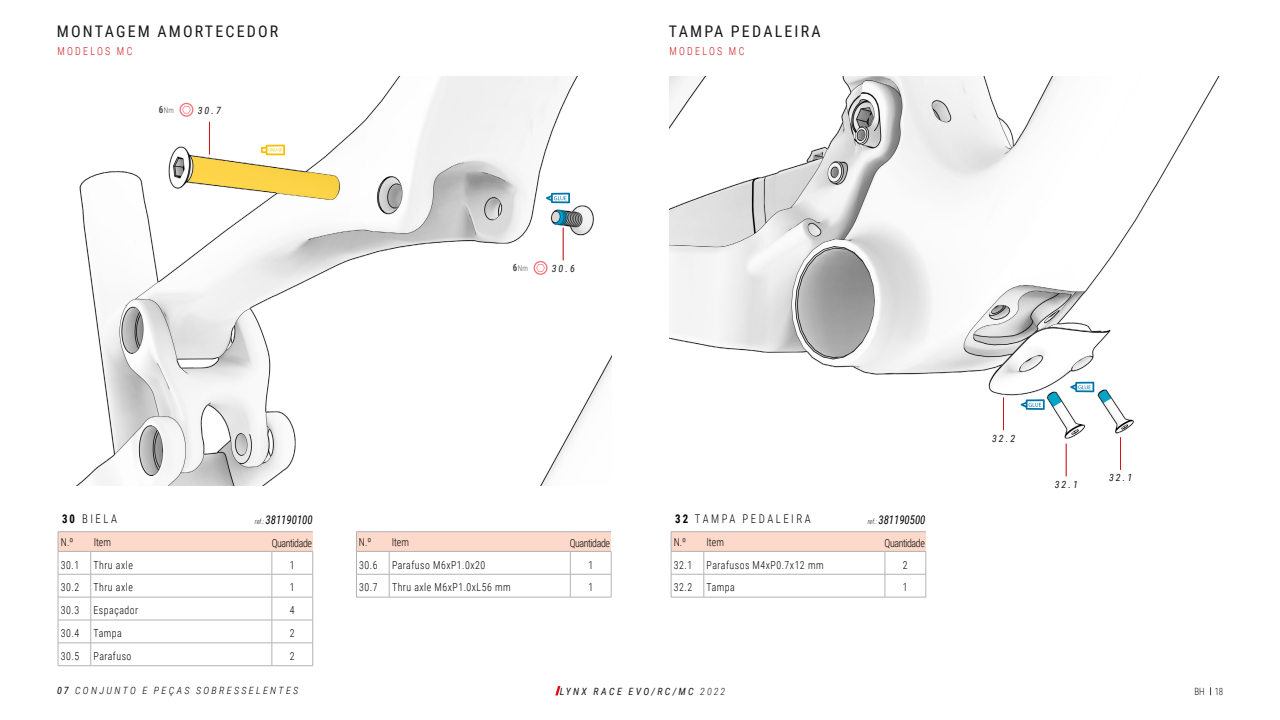
<style>
.page{position:relative;width:1280px;height:720px;background:#fff}
.page>*{position:absolute;margin:0;border:0;box-sizing:border-box;transform-origin:0 0}
.t1{font:16px "Roboto Condensed";letter-spacing:.135em;color:#1a1a1a}
.t2{font:italic 12px "Roboto Condensed";color:#000;scale:.9 1}
.t3{font:300 12px "Roboto Condensed";letter-spacing:.235em;color:#000;scale:.9 1}
.t4{font:300 11px "Roboto Condensed";letter-spacing:.05em;color:#000;scale:.9 1}
.t5{font:300 11px "Roboto Condensed";letter-spacing:-.04em;color:#000;scale:.9 1}
.t6{font:300 11px "Roboto Condensed";letter-spacing:.235em;color:#cd1719;scale:.9 1}
.t7{font:italic 10px "Roboto Condensed";letter-spacing:.235em;color:#1a1a1a}
.t8{font:italic 300 10px "Roboto Condensed";letter-spacing:.235em;color:#000}
.t9{font:300 10px "Roboto Condensed";color:#1a1a1a;scale:.9 1}
.t10{font:300 8px "Roboto Condensed";color:#4d4d4d;scale:.9 1}
.s1{font-weight:700;font-size:10px}
.s2{font-weight:700}
.s3{font-weight:300;font-size:7px}
.s4{font-weight:400}
.s5{font-weight:300}
</style>
<div class="page">
<svg style="left:555px;top:686px;width:5px;height:9px"></svg>
<img style="left:76px;top:77px;width:536px;height:409px">
<img style="left:669px;top:77px;width:550px;height:400px">
<hr style="left:209px;top:122px;width:1px;height:33px;background:#d61017">
<hr style="left:563px;top:228px;width:1px;height:32px;background:#d61017">
<hr style="left:1003px;top:397px;width:1px;height:33px;background:#d61017">
<hr style="left:1066px;top:444px;width:1px;height:32px;background:#d61017">
<hr style="left:1120px;top:437px;width:1px;height:33px;background:#d61017">
<svg style="left:546px;top:193px;width:24px;height:10px"></svg>
<svg style="left:1021px;top:399px;width:24px;height:11px"></svg>
<svg style="left:1070px;top:382px;width:24px;height:10px"></svg>
<svg style="left:261px;top:145px;width:24px;height:10px"></svg>
<div style="left:58px;top:532px;width:255px;height:19px;background:#fcd9ca"></div>
<hr style="left:58px;top:574px;width:33px;height:1px;background:#b3b3b3">
<hr style="left:91px;top:574px;width:181px;height:1px;background:#b3b3b3">
<hr style="left:272px;top:574px;width:41px;height:1px;background:#b3b3b3">
<hr style="left:58px;top:597px;width:33px;height:1px;background:#b3b3b3">
<hr style="left:91px;top:597px;width:181px;height:1px;background:#b3b3b3">
<hr style="left:272px;top:597px;width:41px;height:1px;background:#b3b3b3">
<hr style="left:58px;top:620px;width:33px;height:1px;background:#b3b3b3">
<hr style="left:91px;top:620px;width:181px;height:1px;background:#b3b3b3">
<hr style="left:272px;top:620px;width:41px;height:1px;background:#b3b3b3">
<hr style="left:58px;top:643px;width:33px;height:1px;background:#b3b3b3">
<hr style="left:91px;top:643px;width:181px;height:1px;background:#b3b3b3">
<svg style="left:91px;top:552px;width:1px;height:114px"></svg>
<hr style="left:272px;top:643px;width:41px;height:1px;background:#b3b3b3">
<svg style="left:272px;top:552px;width:1px;height:114px"></svg>
<hr style="left:58px;top:666px;width:33px;height:1px;background:#b3b3b3">
<hr style="left:91px;top:666px;width:181px;height:1px;background:#b3b3b3">
<hr style="left:272px;top:666px;width:41px;height:1px;background:#b3b3b3">
<hr style="left:58px;top:531px;width:33px;height:1px;background:#b3b3b3">
<svg style="left:58px;top:532px;width:1px;height:134px"></svg>
<hr style="left:91px;top:531px;width:181px;height:1px;background:#b3b3b3">
<hr style="left:272px;top:531px;width:41px;height:1px;background:#b3b3b3">
<hr style="left:58px;top:551px;width:33px;height:1px;background:#b3b3b3">
<hr style="left:91px;top:551px;width:181px;height:1px;background:#b3b3b3">
<hr style="left:272px;top:551px;width:41px;height:1px;background:#b3b3b3">
<svg style="left:313px;top:552px;width:1px;height:114px"></svg>
<div style="left:671px;top:532px;width:255px;height:19px;background:#fcd9ca"></div>
<hr style="left:671px;top:574px;width:33px;height:1px;background:#b3b3b3">
<hr style="left:704px;top:574px;width:181px;height:1px;background:#b3b3b3">
<svg style="left:704px;top:552px;width:1px;height:45px"></svg>
<hr style="left:885px;top:574px;width:41px;height:1px;background:#b3b3b3">
<svg style="left:885px;top:552px;width:1px;height:45px"></svg>
<hr style="left:671px;top:597px;width:33px;height:1px;background:#b3b3b3">
<hr style="left:704px;top:597px;width:181px;height:1px;background:#b3b3b3">
<hr style="left:885px;top:597px;width:41px;height:1px;background:#b3b3b3">
<hr style="left:671px;top:531px;width:33px;height:1px;background:#b3b3b3">
<svg style="left:671px;top:532px;width:1px;height:65px"></svg>
<hr style="left:704px;top:531px;width:181px;height:1px;background:#b3b3b3">
<hr style="left:885px;top:531px;width:41px;height:1px;background:#b3b3b3">
<hr style="left:671px;top:551px;width:33px;height:1px;background:#b3b3b3">
<hr style="left:704px;top:551px;width:181px;height:1px;background:#b3b3b3">
<hr style="left:885px;top:551px;width:41px;height:1px;background:#b3b3b3">
<svg style="left:926px;top:552px;width:1px;height:45px"></svg>
<div style="left:356px;top:532px;width:255px;height:19px;background:#fcd9ca"></div>
<hr style="left:356px;top:551px;width:33px;height:1px;background:#b3b3b3">
<hr style="left:389px;top:551px;width:181px;height:1px;background:#b3b3b3">
<hr style="left:570px;top:551px;width:41px;height:1px;background:#b3b3b3">
<hr style="left:356px;top:574px;width:33px;height:1px;background:#b3b3b3">
<hr style="left:389px;top:574px;width:181px;height:1px;background:#b3b3b3">
<svg style="left:389px;top:552px;width:1px;height:45px"></svg>
<hr style="left:570px;top:574px;width:41px;height:1px;background:#b3b3b3">
<svg style="left:570px;top:552px;width:1px;height:45px"></svg>
<hr style="left:356px;top:597px;width:33px;height:1px;background:#b3b3b3">
<hr style="left:389px;top:597px;width:181px;height:1px;background:#b3b3b3">
<hr style="left:570px;top:597px;width:41px;height:1px;background:#b3b3b3">
<hr style="left:356px;top:531px;width:33px;height:1px;background:#b3b3b3">
<svg style="left:356px;top:532px;width:1px;height:65px"></svg>
<hr style="left:389px;top:531px;width:181px;height:1px;background:#b3b3b3">
<hr style="left:570px;top:531px;width:41px;height:1px;background:#b3b3b3">
<svg style="left:611px;top:552px;width:1px;height:45px"></svg>
<svg style="left:179px;top:103px;width:14px;height:14px"></svg>
<svg style="left:534px;top:261px;width:14px;height:14px"></svg>
<h1 class="t1" style="left:57px;top:20px;width:223px">MONTAGEM AMORTECEDOR</h1>
<h1 class="t1" style="left:669px;top:20px;width:153px">TAMPA PEDALEIRA</h1>
<p class="t6" style="left:57px;top:43px;width:85px">MODELOS MC</p>
<p class="t6" style="left:669px;top:43px;width:85px">MODELOS MC</p>
<p class="t10" style="left:159px;top:105px;width:18px"><span class="s1">6</span>Nm</p>
<p class="t7" style="left:198px;top:103px;width:25px">30.7</p>
<p class="t10" style="left:513px;top:263px;width:18px"><span class="s1">6</span>Nm</p>
<p class="t7" style="left:552px;top:261px;width:25px">30.6</p>
<p class="t3" style="left:62px;top:510px;width:63px"><span class="s2">30</span> BIELA</p>
<p class="t4" style="left:61px;top:557px;width:22px">30.1</p>
<p class="t4" style="left:94px;top:557px;width:45px">Thru axle</p>
<p class="t4" style="left:290px;top:557px;width:7px">1</p>
<p class="t4" style="left:61px;top:580px;width:22px">30.2</p>
<p class="t4" style="left:94px;top:580px;width:45px">Thru axle</p>
<p class="t4" style="left:290px;top:580px;width:7px">1</p>
<p class="t4" style="left:61px;top:603px;width:22px">30.3</p>
<p class="t4" style="left:94px;top:603px;width:51px">Espaçador</p>
<p class="t4" style="left:290px;top:603px;width:7px">4</p>
<p class="t4" style="left:61px;top:626px;width:22px">30.4</p>
<p class="t4" style="left:94px;top:626px;width:33px">Tampa</p>
<p class="t4" style="left:290px;top:626px;width:7px">2</p>
<p class="t4" style="left:61px;top:648px;width:22px">30.5</p>
<p class="t4" style="left:94px;top:648px;width:44px">Parafuso</p>
<p class="t4" style="left:290px;top:648px;width:7px">2</p>
<p class="t2" style="left:255px;top:511px;width:66px"><span class="s3">ref.:</span> 381190100</p>
<p class="t3" style="left:675px;top:510px;width:152px"><span class="s2">32</span> TAMPA PEDALEIRA</p>
<p class="t4" style="left:674px;top:557px;width:22px">32.1</p>
<p class="t4" style="left:707px;top:557px;width:131px">Parafusos M4xP0.7x12 mm</p>
<p class="t4" style="left:903px;top:557px;width:7px">2</p>
<p class="t4" style="left:674px;top:580px;width:22px">32.2</p>
<p class="t4" style="left:707px;top:580px;width:33px">Tampa</p>
<p class="t4" style="left:903px;top:580px;width:7px">1</p>
<p class="t2" style="left:868px;top:511px;width:66px"><span class="s3">ref.:</span> 381190500</p>
<p class="t4" style="left:61px;top:535px;width:15px">N.º</p>
<p class="t4" style="left:94px;top:535px;width:21px">Item</p>
<p class="t5" style="left:272px;top:535px;width:46px">Quantidade</p>
<p class="t4" style="left:359px;top:535px;width:15px">N.º</p>
<p class="t4" style="left:392px;top:535px;width:21px">Item</p>
<p class="t5" style="left:570px;top:535px;width:46px">Quantidade</p>
<p class="t4" style="left:674px;top:535px;width:15px">N.º</p>
<p class="t4" style="left:707px;top:535px;width:21px">Item</p>
<p class="t5" style="left:885px;top:535px;width:46px">Quantidade</p>
<p class="t4" style="left:359px;top:557px;width:22px">30.6</p>
<p class="t4" style="left:392px;top:557px;width:105px">Parafuso M6xP1.0x20</p>
<p class="t4" style="left:588px;top:557px;width:7px">1</p>
<p class="t4" style="left:359px;top:580px;width:22px">30.7</p>
<p class="t4" style="left:392px;top:580px;width:133px">Thru axle M6xP1.0xL56 mm</p>
<p class="t4" style="left:588px;top:580px;width:7px">1</p>
<p class="t7" style="left:992px;top:431px;width:25px">32.2</p>
<p class="t7" style="left:1055px;top:477px;width:25px">32.1</p>
<p class="t7" style="left:1109px;top:471px;width:25px">32.1</p>
<p class="t8" style="left:57px;top:684px;width:243px"><span class="s4">07</span> CONJUNTO E PEÇAS SOBRESSELENTES</p>
<p class="t7" style="left:560px;top:685px;width:167px">LYNX RACE EVO/RC/MC <span class="s5">2022</span></p>
<p class="t9" style="left:1194px;top:685px;width:34px">BH 18</p>
</div>
